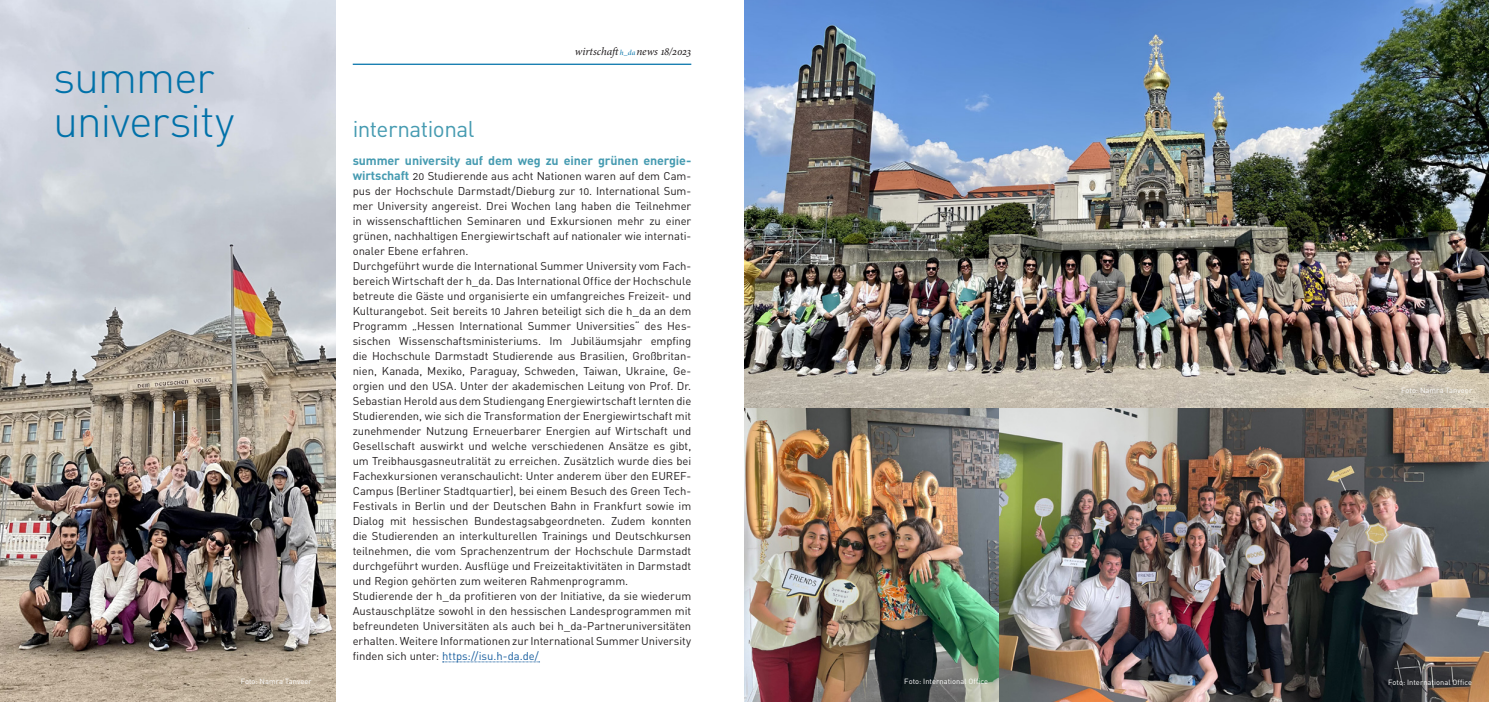
<style>
.page{position:relative;width:1489px;height:702px;background:#fff}
.page>*{position:absolute;margin:0;border:0;box-sizing:border-box;transform-origin:0 0}
.Überschrift_18_20{font:300 45px "DINOT";letter-spacing:-.03em;color:#0071a9}
.Überschrift_18_20-2{font:22.5px "DINOT";letter-spacing:-.025em;color:#469bb1}
._0_Fließtext_Blocksa{font:700 12.5px "DINOT";letter-spacing:-.01em;color:#469bb1}
._0_Fließtext_Blocksa-2{font:11.25px/15px "DINOT";letter-spacing:-.005em;color:#231f20;text-align:justify}
.t1{font:italic 11.25px "Minion Pro";letter-spacing:-.005em;color:#231f20}
._0_Legende_Regular{font:7.5px "DINOT";letter-spacing:.005em;color:#fff}
.s1{font-size:7.5px;color:#0071a9}
.s2{font-weight:700;font-size:12.5px;color:#469bb1}
.s3{color:#175d9e}
</style>
<div class="page">
<hr style="left:353px;top:64px;width:338px;height:1px;background:#0071a9">
<svg style="left:442px;top:661px;width:97px;height:1px"></svg>
<img style="left:0;top:0;width:335px;height:702px">
<img style="left:744px;top:0;width:744px;height:409px">
<img style="left:998px;top:409px;width:490px;height:293px">
<img style="left:744px;top:409px;width:254px;height:293px">
<p class="Überschrift_18_20" style="left:53px;top:46px;width:163px">summer</p>
<p class="Überschrift_18_20" style="left:53px;top:90px;width:183px">university</p>
<p class="_0_Legende_Regular" style="left:241px;top:676px;width:72px">Foto: Namra Tanveer</p>
<p class="Überschrift_18_20-2" style="left:353px;top:114px;width:123px">international</p>
<p class="t1" style="left:574px;top:43px;width:118px">wirtschaft<span class="s1">h_da</span>news 18/2023</p>
<p class="_0_Fließtext_Blocksa" style="left:353px;top:152px;width:340px">summer university auf dem weg zu einer grünen energie-</p>
<p class="_0_Fließtext_Blocksa-2" style="left:353px;top:168px;width:340px"><span class="s2">wirtschaft</span> 20 Studierende aus acht Nationen waren auf dem Cam&shy;pus der Hochschule Darmstadt/Dieburg zur 10. International Sum&shy;mer University angereist. Drei Wochen lang haben die Teilnehmer in wissenschaftlichen Seminaren und Exkursionen mehr zu einer grünen, nachhaltigen Energiewirtschaft auf nationaler wie internati&shy;onaler Ebene erfahren.</p>
<p class="_0_Fließtext_Blocksa-2" style="left:353px;top:258px;width:340px">Durchgeführt wurde die International Summer University vom Fach&shy;bereich Wirtschaft der h_da. Das International Office der Hochschule betreute die Gäste und organisierte ein umfangreiches Freizeit- und Kulturangebot. Seit bereits 10 Jahren beteiligt sich die h_da an dem Programm „Hessen International Summer Universities“ des Hes&shy;sischen Wissenschaftsministeriums. Im Jubiläumsjahr empfing die Hochschule Darmstadt Studierende aus Brasilien, Großbritan&shy;nien, Kanada, Mexiko, Paraguay, Schweden, Taiwan, Ukraine, Ge&shy;orgien und den USA. Unter der akademischen Leitung von Prof. Dr.<br>Sebastian Herold aus dem Studiengang Energiewirtschaft lernten die Studierenden, wie sich die Transformation der Energiewirtschaft mit zunehmender Nutzung Erneuerbarer Energien auf Wirtschaft und Gesellschaft auswirkt und welche verschiedenen Ansätze es gibt, um Treibhausgasneutralität zu erreichen. Zusätzlich wurde dies bei Fachexkursionen veranschaulicht: Unter anderem über den EUREF-Campus (Berliner Stadtquartier), bei einem Besuch des Green Tech-Festivals in Berlin und der Deutschen Bahn in Frankfurt sowie im Dialog mit hessischen Bundestagsabgeordneten. Zudem konnten die Studierenden an interkulturellen Trainings und Deutschkursen teilnehmen, die vom Sprachenzentrum der Hochschule Darmstadt durchgeführt wurden. Ausflüge und Freizeitaktivitäten in Darmstadt und Region gehörten zum weiteren Rahmenprogramm.</p>
<p class="_0_Fließtext_Blocksa-2" style="left:353px;top:588px;width:340px">Studierende der h_da profitieren von der Initiative, da sie wiederum Austauschplätze sowohl in den hessischen Landesprogrammen mit befreundeten Universitäten als auch bei h_da-Partneruniversitäten erhalten. Weitere Informationen zur International Summer University finden sich unter: <span class="s3">https://isu.h-da.de/</span></p>
<p class="_0_Legende_Regular" style="left:1400px;top:385px;width:72px">Foto: Namra Tanveer</p>
<p class="_0_Legende_Regular" style="left:904px;top:676px;width:85px">Foto: International Office</p>
<p class="_0_Legende_Regular" style="left:1387px;top:676px;width:85px">Foto: International Office</p>
</div>
